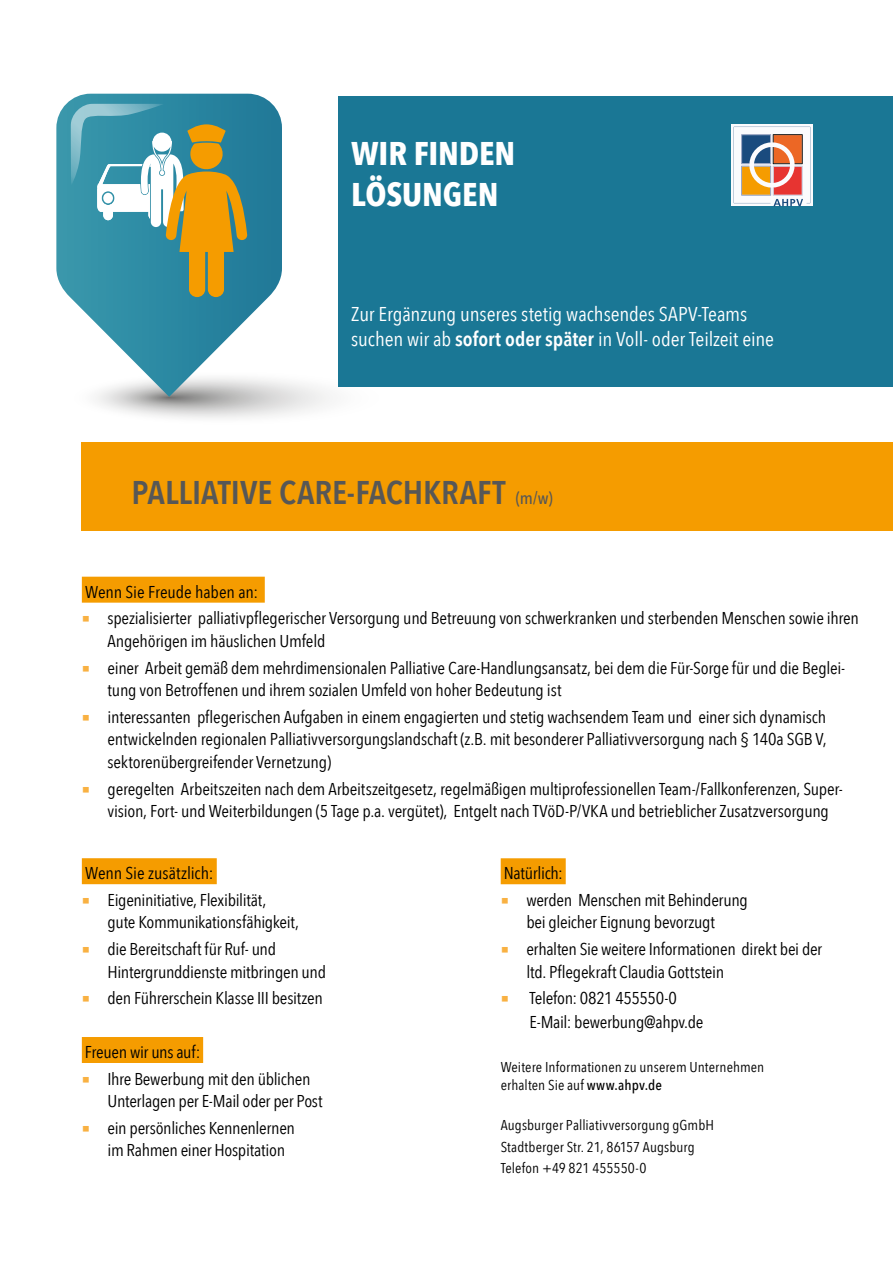
<style>
.page{position:relative;width:893px;height:1263px;background:#fff}
.page>*{position:absolute;margin:0;border:0;box-sizing:border-box;transform-origin:0 0}
.t1{font:600 32.85px "Avenir Next Condensed";color:#575756;scale:1.05 1}
.t2{font:700 32.85px/41.4px "Avenir Next Condensed";letter-spacing:-.005em;color:#fff;scale:1.05 1}
.t3{font:19.95px "Avenir Next Condensed";letter-spacing:-.005em;color:#fff;scale:1.05 1}
.t4{font:17.1px/22.5px "Avenir Next Condensed";letter-spacing:-.015em;color:#000;scale:1.05 1}
.t5{font:14.25px/18px "Avenir Next Condensed";letter-spacing:.005em;color:#000;scale:1.05 1}
.s1{font-weight:600}
.s2{font-weight:500;font-size:17.1px}
.s3{color:#f9b142}
.s4{font-weight:500}
</style>
<div class="page">
<svg style="left:96px;top:382px;width:234px;height:36px"></svg>
<svg style="left:56px;top:94px;width:226px;height:303px"></svg>
<div style="left:82px;top:442px;width:811px;height:89px;background:#f59c00"></div>
<div style="left:338px;top:97px;width:555px;height:290px;background:#1a7795"></div>
<svg style="left:731px;top:124px;width:82px;height:82px"></svg>
<svg style="left:734px;top:127px;width:76px;height:79px;background:#d1ad9d"></svg>
<svg style="left:71px;top:104px;width:176px;height:193px;background:#759e8b"></svg>
<div style="left:82px;top:577px;width:183px;height:26px;background:#f59c00"></div>
<div style="left:82px;top:858px;width:135px;height:26px;background:#f59c00"></div>
<div style="left:82px;top:1037px;width:121px;height:26px;background:#f59c00"></div>
<div style="left:501px;top:858px;width:65px;height:26px;background:#f59c00"></div>
<p class="t2" style="left:351px;top:133px;width:158px">WIR FINDEN<br>LÖSUNGEN</p>
<p class="t3" style="left:351px;top:297px;width:379px">Zur Ergänzung unseres stetig wachsendes SAPV-Teams</p>
<p class="t3" style="left:351px;top:322px;width:404px">suchen wir ab <span class="s1">sofort oder später</span> in Voll- oder Teilzeit eine</p>
<p class="t1" style="left:132px;top:464px;width:402px">PALLIATIVE CARE-FACHKRAFT <span class="s2">(m/w)</span></p>
<p class="t4" style="left:85px;top:579px;width:166px">Wenn Sie Freude haben an:</p>
<p class="t4" style="left:108px;top:606px;width:717px;text-indent:-26px"><span class="s3">○</span> spezialisierter palliativpflegerischer Versorgung und Betreuung von schwerkranken und sterbenden Menschen sowie ihren<br>Angehörigen im häuslichen Umfeld</p>
<p class="t4" style="left:108px;top:655px;width:704px;text-indent:-26px"><span class="s3">○</span> einer Arbeit gemäß dem mehrdimensionalen Palliative Care-Handlungsansatz, bei dem die Für-Sorge für und die Beglei&shy;tung von Betroffenen und ihrem sozialen Umfeld von hoher Bedeutung ist</p>
<p class="t4" style="left:108px;top:705px;width:686px;text-align:justify;text-indent:-26px"><span class="s3">○</span> interessanten pflegerischen Aufgaben in einem engagierten und stetig wachsendem Team und einer sich dynamisch entwickelnden regionalen Palliativversorgungslandschaft (z.B. mit besonderer Palliativversorgung nach § 140a SGB V, sektorenübergreifender Vernetzung)</p>
<p class="t4" style="left:108px;top:776px;width:702px;text-indent:-26px"><span class="s3">○</span> geregelten Arbeitszeiten nach dem Arbeitszeitgesetz, regelmäßigen multiprofessionellen Team-/Fallkonferenzen, Super&shy;vision, Fort- und Weiterbildungen (5 Tage p.a. vergütet), Entgelt nach TVöD-P/VKA und betrieblicher Zusatzversorgung</p>
<p class="t4" style="left:85px;top:861px;width:124px">Wenn Sie zusätzlich:</p>
<p class="t4" style="left:108px;top:888px;width:184px;text-indent:-26px"><span class="s3">○</span> Eigeninitiative, Flexibilität,<br>gute Kommunikationsfähigkeit,</p>
<p class="t4" style="left:108px;top:937px;width:210px;text-indent:-26px"><span class="s3">○</span> die Bereitschaft für Ruf- und<br>Hintergrunddienste mitbringen und</p>
<p class="t4" style="left:82px;top:986px;width:231px"><span class="s3">○</span> den Führerschein Klasse III besitzen</p>
<p class="t4" style="left:85px;top:1040px;width:111px">Freuen wir uns auf:</p>
<p class="t4" style="left:108px;top:1066px;width:206px;text-indent:-26px"><span class="s3">○</span> Ihre Bewerbung mit den üblichen<br>Unterlagen per E-Mail oder per Post</p>
<p class="t4" style="left:108px;top:1116px;width:180px;text-indent:-26px"><span class="s3">○</span> ein persönliches Kennenlernen im Rahmen einer Hospitation</p>
<p class="t4" style="left:504px;top:861px;width:58px">Natürlich:</p>
<p class="t4" style="left:501px;top:888px;width:237px;text-align:center"><span class="s3">○</span> werden Menschen mit Behinderung bei gleicher Eignung bevorzugt</p>
<p class="t4" style="left:526px;top:937px;width:283px;text-indent:-26px"><span class="s3">○</span> erhalten Sie weitere Informationen direkt bei der ltd. Pflegekraft Claudia Gottstein</p>
<p class="t4" style="left:529px;top:985px;width:167px;line-height:24px;text-indent:-29px"><span class="s3">○</span> Telefon: 0821 455550-0<br>E-Mail: bewerbung@ahpv.de</p>
<p class="t5" style="left:501px;top:1058px;width:253px">Weitere Informationen zu unserem Unternehmen erhalten Sie auf <span class="s4">www.ahpv.de</span></p>
<p class="t5" style="left:501px;top:1115px;width:205px">Augsburger Palliativversorgung gGmbH</p>
<p class="t5" style="left:501px;top:1137px;width:186px">Stadtberger Str. 21, 86157 Augsburg</p>
<p class="t5" style="left:501px;top:1158px;width:140px">Telefon +49 821 455550-0</p>
</div>
